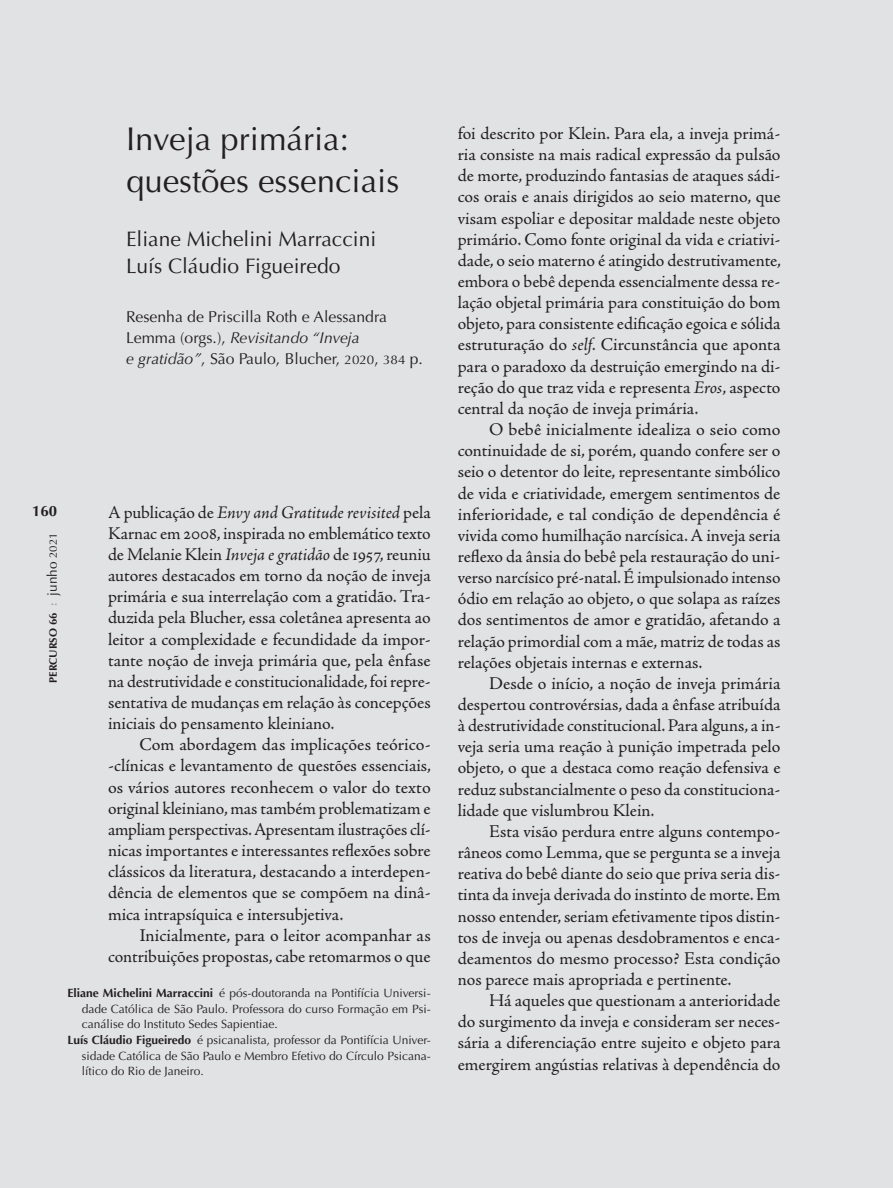
<style>
.page{position:relative;width:893px;height:1188px;background:#e1e2e4}
.page>*{position:absolute;margin:0;border:0;box-sizing:border-box;transform-origin:0 0}
.t1{font:33px/42.3px "Optima LT Std";color:#231f20}
.t2{font:21px/27px "Optima LT Std";color:#231f20}
.t3{font:18px/21.1px "Adobe Jenson Pro";color:#231f20;text-align:justify}
.t4{font:15.75px/21.1px "Optima LT Std";color:#231f20}
.t5{font:700 15px "Optima LT Std";color:#231f20}
.t6{font:12px "Optima LT Std";color:#231f20}
.t7{font:10.8px "Optima LT Std Bold SC800";color:#231f20}
.s1{font-style:italic}
.s2{font-size:12.6px}
.s3{font-weight:700}
.s4{font-size:11.25px}
.s5{font-family:"Adobe Jenson Pro";font-size:13.5px;color:#939598}
.s6{font-family:"Optima LT Std";font-size:13.5px}
.s7{font-family:"Optima LT Std"}
</style>
<div class="page">
<h1 class="t1" style="left:126px;top:118px;width:275px">Inveja primária: questões essenciais</h1>
<p class="t2" style="left:126px;top:226px;width:252px">Eliane Michelini Marraccini<br>Luís Cláudio Figueiredo</p>
<p class="t4" style="left:126px;top:306px;width:298px">Resenha de Priscilla Roth e Alessandra<br>Lemma (orgs.), <span class="s1">Revisitando “Inveja<br>e gratidão”</span>, São Paulo, Blucher, <span class="s2">2020</span>, <span class="s2">384</span> p.</p>
<p class="t3" style="left:108px;top:502px;width:324px">A publicação de <span class="s1">Envy and Gratitude revisited</span> pela Karnac em 2008, inspirada no emblemático texto de Melanie Klein <span class="s1">Inveja e gratidão</span> de 1957, reuniu autores destacados em torno da noção de inveja primária e sua interrelação com a gratidão. Tra&shy;duzida pela Blucher, essa coletânea apresenta ao leitor a complexidade e fecundidade da impor&shy;tante noção de inveja primária que, pela ênfase na destrutividade e constitucionalidade, foi repre&shy;sentativa de mudanças em relação às concepções iniciais do pensamento kleiniano.</p>
<p class="t3" style="left:108px;top:734px;width:325px;text-indent:32px">Com abordagem das implicações teórico--clínicas e levantamento de questões essenciais, os vários autores reconhecem o valor do texto original kleiniano, mas também problematizam e ampliam perspectivas. Apresentam ilustrações clí&shy;nicas importantes e interessantes reflexões sobre clássicos da literatura, destacando a interdepen&shy;dência de elementos que se compõem na dinâ&shy;mica intrapsíquica e intersubjetiva.</p>
<p class="t3" style="left:108px;top:925px;width:324px;text-align:right">Inicialmente, para o leitor acompanhar as contribuições propostas, cabe retomarmos o que</p>
<p class="t6" style="left:68px;top:986px;width:365px"><span class="s3">Eliane Michelini Marraccini</span> é pós-doutoranda na Pontifícia Universi-</p>
<p class="t6" style="left:82px;top:1001px;width:350px">dade Católica de São Paulo. Professora do curso Formação em Psi-</p>
<p class="t6" style="left:82px;top:1017px;width:198px">canálise do Instituto Sedes Sapientiae.</p>
<p class="t6" style="left:68px;top:1033px;width:365px"><span class="s3">Luís Cláudio Figueiredo</span> é psicanalista, professor da Pontifícia Univer-</p>
<p class="t6" style="left:82px;top:1049px;width:350px">sidade Católica de São Paulo e Membro Efetivo do Círculo Psicana-</p>
<p class="t6" style="left:82px;top:1064px;width:123px">lítico do Rio de Janeiro.</p>
<p class="t5" style="left:32px;top:502px;width:27px">160</p>
<p class="t7" style="left:47px;top:683px;width:152px;rotate:-90deg">percurso <span class="s4">66</span> <span class="s5">:</span> <span class="s6">junho</span> <span class="s7">2021</span></p>
<p class="t3" style="left:458px;top:123px;width:325px">foi descrito por Klein. Para ela, a inveja primá&shy;ria consiste na mais radical expressão da pulsão de morte, produzindo fantasias de ataques sádi&shy;cos orais e anais dirigidos ao seio materno, que visam espoliar e depositar maldade neste objeto primário. Como fonte original da vida e criativi&shy;dade, o seio materno é atingido destrutivamente, embora o bebê dependa essencialmente dessa re&shy;lação objetal primária para constituição do bom objeto, para consistente edificação egoica e sólida estruturação do <span class="s1">self.</span> Circunstância que aponta para o paradoxo da destruição emergindo na di&shy;reção do que traz vida e representa <span class="s1">Eros</span>, aspecto central da noção de inveja primária.</p>
<p class="t3" style="left:458px;top:419px;width:324px;text-indent:32px">O bebê inicialmente idealiza o seio como continuidade de si, porém, quando confere ser o seio o detentor do leite, representante simbólico de vida e criatividade, emergem sentimentos de inferioridade, e tal condição de dependência é vivida como humilhação narcísica. A inveja seria reflexo da ânsia do bebê pela restauração do uni&shy;verso narcísico pré-natal. É impulsionado intenso ódio em relação ao objeto, o que solapa as raízes dos sentimentos de amor e gratidão, afetando a relação primordial com a mãe, matriz de todas as relações objetais internas e externas.</p>
<p class="t3" style="left:458px;top:673px;width:324px;text-indent:32px">Desde o início, a noção de inveja primária despertou controvérsias, dada a ênfase atribuída à destrutividade constitucional. Para alguns, a in&shy;veja seria uma reação à punição impetrada pelo objeto, o que a destaca como reação defensiva e reduz substancialmente o peso da constituciona&shy;lidade que vislumbrou Klein.</p>
<p class="t3" style="left:458px;top:821px;width:324px;text-indent:32px">Esta visão perdura entre alguns contempo&shy;râneos como Lemma, que se pergunta se a inveja reativa do bebê diante do seio que priva seria dis&shy;tinta da inveja derivada do instinto de morte. Em nosso entender, seriam efetivamente tipos distin&shy;tos de inveja ou apenas desdobramentos e enca&shy;deamentos do mesmo processo? Esta condição nos parece mais apropriada e pertinente.</p>
<p class="t3" style="left:458px;top:990px;width:324px;text-indent:32px">Há aqueles que questionam a anterioridade do surgimento da inveja e consideram ser neces&shy;sária a diferenciação entre sujeito e objeto para emergirem angústias relativas à dependência do</p>
</div>
